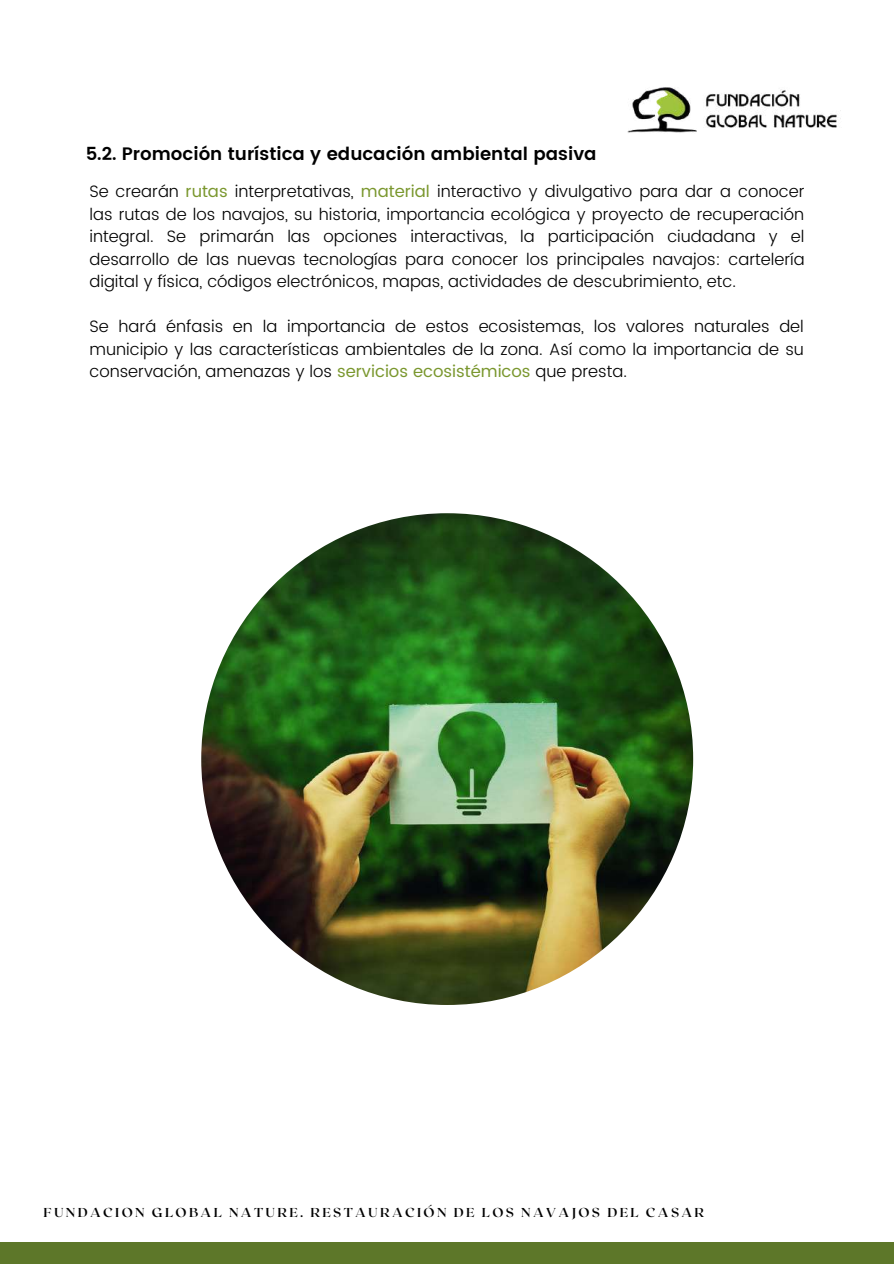
<style>
.page{position:relative;width:894px;height:1264px;background:#fff}
.page>*{position:absolute;margin:0;border:0;box-sizing:border-box;transform-origin:0 0}
.t1{font:600 18px "Poppins";color:#000}
.t2{font:300 16.5px/22.5px "Poppins";color:#000;text-align:justify}
.t3{font:700 12.9px "Roxborough CF";letter-spacing:.18em;color:#000}
.s1{font-weight:400;color:#7a972e}
</style>
<div class="page">
<div style="left:0;top:1242px;width:893px;height:21px;background:#5d7729"></div>
<img style="left:627px;top:87px;width:214px;height:46px">
<img style="left:201px;top:513px;width:492px;height:491px;border-radius:50%">
<p class="t1" style="left:86px;top:143px;width:512px">5.2. Promoción turística y educación ambiental pasiva</p>
<p class="t2" style="left:89px;top:180px;width:716px">Se crearán <span class="s1">rutas</span> interpretativas, <span class="s1">material</span> interactivo y divulgativo para dar a conocer las rutas de los navajos, su historia, importancia ecológica y proyecto de recuperación integral. Se primarán las opciones interactivas, la participación ciudadana y el desarrollo de las nuevas tecnologías para conocer los principales navajos: cartelería digital y física, códigos electrónicos, mapas, actividades de descubrimiento, etc.</p>
<p class="t2" style="left:89px;top:315px;width:715px">Se hará énfasis en la importancia de estos ecosistemas, los valores naturales del municipio y las características ambientales de la zona. Así como la importancia de su conservación, amenazas y los <span class="s1">servicios ecosistémicos</span> que presta.</p>
<p class="t3" style="left:44px;top:1203px;width:661px">FUNDACION GLOBAL NATURE. RESTAURACIÓN DE LOS NAVAJOS DEL CASAR</p>
</div>
